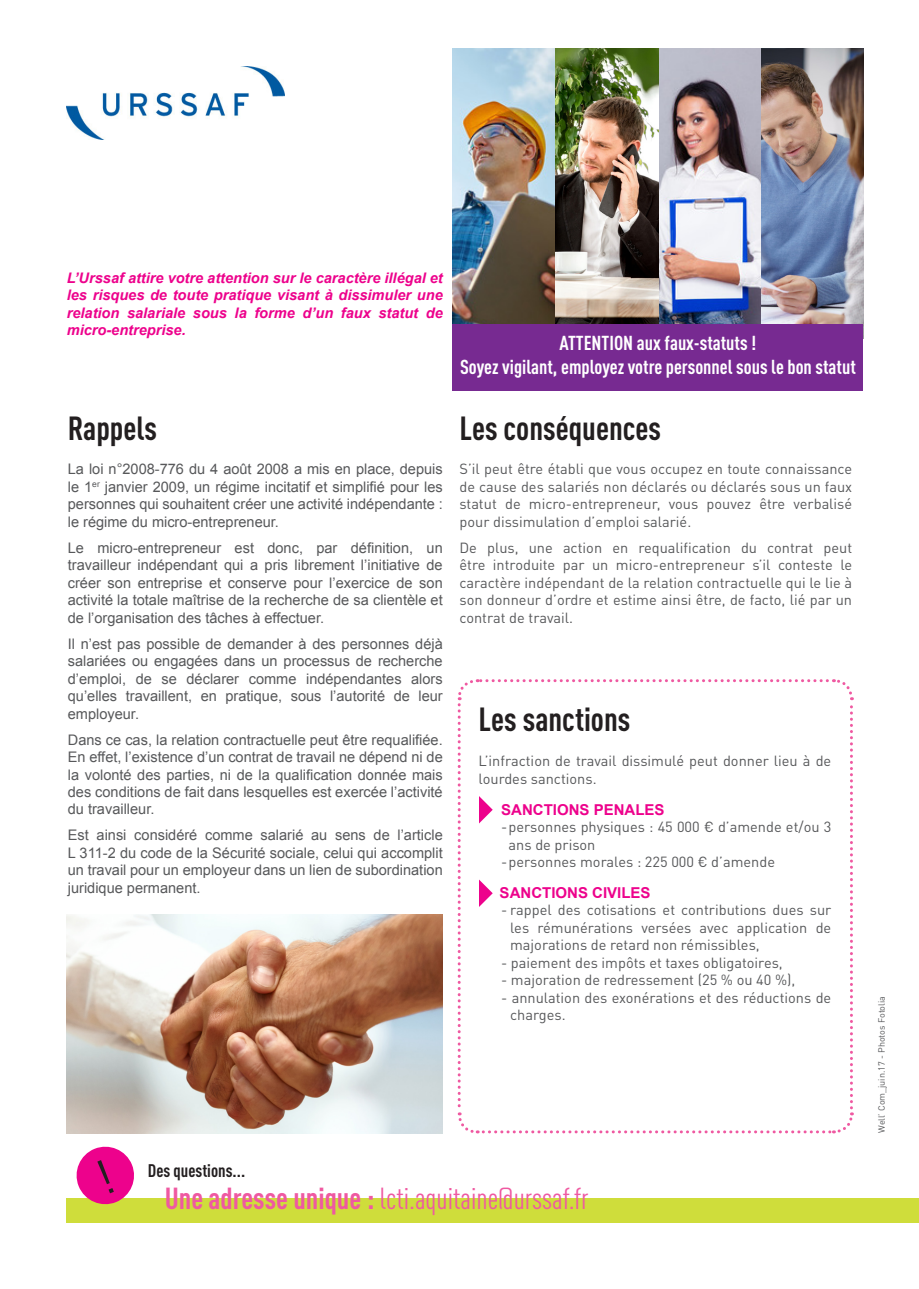
<style>
.page{position:relative;width:919px;height:1289px;background:#fff}
.page>*{position:absolute;margin:0;border:0;box-sizing:border-box;transform-origin:0 0}
.t1{font:700 condensed 33px "DINOT";color:#231f20}
.t2{font:condensed 30px "DINOT";color:#ef59a1}
.t3{font:700 condensed 19.95px "DINOT";color:#fff}
.t4{font:700 condensed 18px "DINOT";color:#231f20}
.t5{font:700 15px "Arial";color:#ed028c}
.t6{font:14.55px/17.4px "Arial";color:#57585a;text-align:justify}
.t7{font:14.55px/17.4px "DINOT";color:#57585a;text-align:justify}
.t8{font:italic 700 14.55px/17.4px "Arial";color:#ed028c;text-align:justify}
.t9{font:9px "DINOT";color:#57585a}
.s1{font-weight:700}
</style>
<div class="page">
<img style="left:67px;top:67px;width:217px;height:72px">
<img style="left:67px;top:914px;width:376px;height:219px">
<div style="left:67px;top:1197px;width:851px;height:25px;background:#cfdd3b"></div>
<svg style="left:457px;top:679px;width:397px;height:455px"></svg>
<img style="left:554px;top:49px;width:309px;height:275px">
<img style="left:453px;top:49px;width:101px;height:275px">
<div style="left:453px;top:324px;width:410px;height:66px;background:#772a91"></div>
<svg style="left:73px;top:1146px;width:65px;height:59px"></svg>
<p class="t8" style="left:67px;top:269px;width:377px">L’Urssaf attire votre attention sur le caractère illégal et les risques de toute pratique visant à dissimuler une relation salariale sous la forme d’un faux statut de micro-entreprise.</p>
<p class="t1" style="left:68px;top:408px;width:91px">Rappels</p>
<p class="t6" style="left:68px;top:461px;width:376px">La loi n°2008-776 du 4 août 2008 a mis en place, depuis le 1<sup>er</sup> janvier 2009, un régime incitatif et simplifié pour les personnes qui souhaitent créer une activité indépendante : le régime du micro-entrepreneur.</p>
<p class="t6" style="left:68px;top:539px;width:376px">Le micro-entrepreneur est donc, par définition, un travailleur indépendant qui a pris librement l’initiative de créer son entreprise et conserve pour l’exercice de son activité la totale maîtrise de la recherche de sa clientèle et de l’organisation des tâches à effectuer.</p>
<p class="t6" style="left:68px;top:635px;width:376px">Il n’est pas possible de demander à des personnes déjà salariées ou engagées dans un processus de recherche d’emploi, de se déclarer comme indépendantes alors qu’elles travaillent, en pratique, sous l’autorité de leur employeur.</p>
<p class="t6" style="left:68px;top:731px;width:376px">Dans ce cas, la relation contractuelle peut être requalifiée.<br>En effet, l’existence d’un contrat de travail ne dépend ni de la volonté des parties, ni de la qualification donnée mais des conditions de fait dans lesquelles est exercée l’activité du travailleur.</p>
<p class="t6" style="left:68px;top:826px;width:376px">Est ainsi considéré comme salarié au sens de l’article L 311-2 du code de la Sécurité sociale, celui qui accomplit un travail pour un employeur dans un lien de subordination juridique permanent.</p>
<p class="t3" style="left:559px;top:331px;width:198px">ATTENTION aux faux-statuts !</p>
<p class="t3" style="left:460px;top:355px;width:397px">Soyez vigilant, employez votre personnel sous le bon statut</p>
<p class="t1" style="left:459px;top:408px;width:203px">Les conséquences</p>
<p class="t7" style="left:459px;top:460px;width:394px">S’il peut être établi que vous occupez en toute connaissance de cause des salariés non déclarés ou déclarés sous un faux statut de micro-entrepreneur, vous pouvez être verbalisé pour dissimulation d’emploi salarié.</p>
<p class="t7" style="left:459px;top:538px;width:394px">De plus, une action en requalification du contrat peut être introduite par un micro-entrepreneur s’il conteste le caractère indépendant de la relation contractuelle qui le lie à son donneur d’ordre et estime ainsi être, de facto, lié par un contrat de travail.</p>
<p class="t1" style="left:478px;top:699px;width:153px">Les sanctions</p>
<p class="t7" style="left:478px;top:752px;width:354px">L’infraction de travail dissimulé peut donner lieu à de lourdes sanctions.</p>
<p class="t5" style="left:501px;top:799px;width:165px">SANCTIONS PENALES</p>
<p class="t7" style="left:508px;top:817px;width:324px;text-indent:-8px">-personnes physiques : 45 000 € d’amende et/ou 3 ans de prison</p>
<p class="t7" style="left:501px;top:852px;width:275px">-personnes morales : 225 000 € d’amende</p>
<p class="t5" style="left:499px;top:882px;width:152px">SANCTIONS CIVILES</p>
<p class="t7" style="left:510px;top:901px;width:323px;text-indent:-9px">- rappel des cotisations et contributions dues sur les rémunérations versées avec application de majorations de retard non rémissibles,</p>
<p class="t7" style="left:501px;top:953px;width:283px">- paiement des impôts et taxes obligatoires,</p>
<p class="t7" style="left:501px;top:970px;width:296px">- majoration de redressement (25 % ou 40 %),</p>
<p class="t7" style="left:510px;top:988px;width:323px;text-indent:-9px">- annulation des exonérations et des réductions de charges.</p>
<p class="t4" style="left:148px;top:1159px;width:99px">Des questions...</p>
<p class="t2" style="left:165px;top:1181px;width:425px"><span class="s1">Une adresse unique :</span> lcti.aquitaine@urssaf.fr</p>
<p class="t9" style="left:875px;top:1132px;width:138px;rotate:-90deg">Well’ Com_juin.17 - Photos Fotolia</p>
</div>
